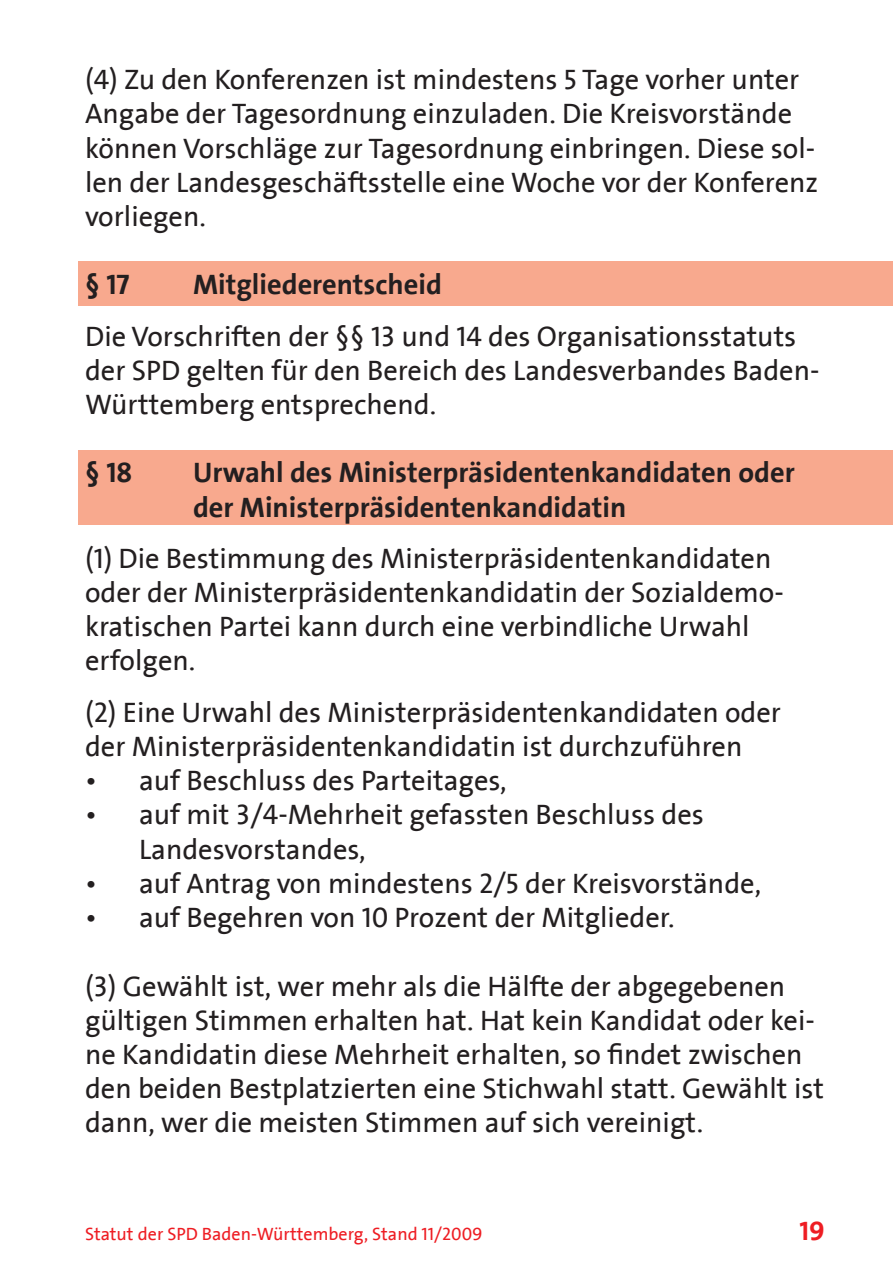
<style>
.page{position:relative;width:893px;height:1285px;background:#fff}
.page>*{position:absolute;margin:0;border:0;box-sizing:border-box;transform-origin:0 0}
.t1{font:28.5px/34.2px "SPD2002 The Sans";color:#231f20}
.t2{font:700 28.5px/34.2px "SPD2002 The Sans";color:#231f20}
.t3{font:700 27px "SPD2002 The Sans";color:#ee1d23}
.t4{font:18px "SPD2002 The Sans";color:#ee1d23}
</style>
<div class="page">
<div style="left:78px;top:261px;width:815px;height:45px;background:#f8a98e"></div>
<div style="left:78px;top:449px;width:815px;height:75px;background:#f8a98e"></div>
<p class="t1" style="left:85px;top:63px;width:735px">(4) Zu den Konferenzen ist mindestens 5 Tage vorher unter Angabe der Tagesordnung einzuladen. Die Kreisvorstände können Vorschläge zur Tagesordnung einbringen. Diese sol&shy;len der Landesgeschäftsstelle eine Woche vor der Konferenz vorliegen.</p>
<p class="t2" style="left:85px;top:268px;width:46px">§ 17</p>
<p class="t2" style="left:193px;top:268px;width:251px">Mitgliederentscheid</p>
<p class="t1" style="left:85px;top:320px;width:736px">Die Vorschriften der §§ 13 und 14 des Organisationsstatuts der SPD gelten für den Bereich des Landesverbandes Baden-<br>Württemberg entsprechend.</p>
<p class="t2" style="left:85px;top:456px;width:49px">§ 18</p>
<p class="t2" style="left:193px;top:456px;width:603px">Urwahl des Ministerpräsidentenkandidaten oder der Ministerpräsidentenkandidatin</p>
<p class="t1" style="left:85px;top:542px;width:700px">(1) Die Bestimmung des Ministerpräsidentenkandidaten oder der Ministerpräsidentenkandidatin der Sozialdemo&shy;kratischen Partei kann durch eine verbindliche Urwahl erfolgen.</p>
<p class="t1" style="left:85px;top:696px;width:697px">(2) Eine Urwahl des Ministerpräsidentenkandidaten oder der Ministerpräsidentenkandidatin ist durchzuführen</p>
<p class="t1" style="left:85px;top:764px;width:423px">• auf Beschluss des Parteitages,</p>
<p class="t1" style="left:139px;top:798px;width:566px;text-indent:-54px">• auf mit 3/4-Mehrheit gefassten Beschluss des<br>Landesvorstandes,</p>
<p class="t1" style="left:85px;top:867px;width:678px">• auf Antrag von mindestens 2/5 der Kreisvorstände,</p>
<p class="t1" style="left:85px;top:901px;width:591px">• auf Begehren von 10 Prozent der Mitglieder.</p>
<p class="t1" style="left:85px;top:969px;width:741px">(3) Gewählt ist, wer mehr als die Hälfte der abgegebenen gültigen Stimmen erhalten hat. Hat kein Kandidat oder kei&shy;ne Kandidatin diese Mehrheit erhalten, so findet zwischen den beiden Bestplatzierten eine Stichwahl statt. Gewählt ist dann, wer die meisten Stimmen auf sich vereinigt.</p>
<p class="t4" style="left:85px;top:1223px;width:399px">Statut der SPD Baden-Württemberg, Stand 11/2009</p>
<p class="t3" style="left:800px;top:1216px;width:27px">19</p>
</div>
